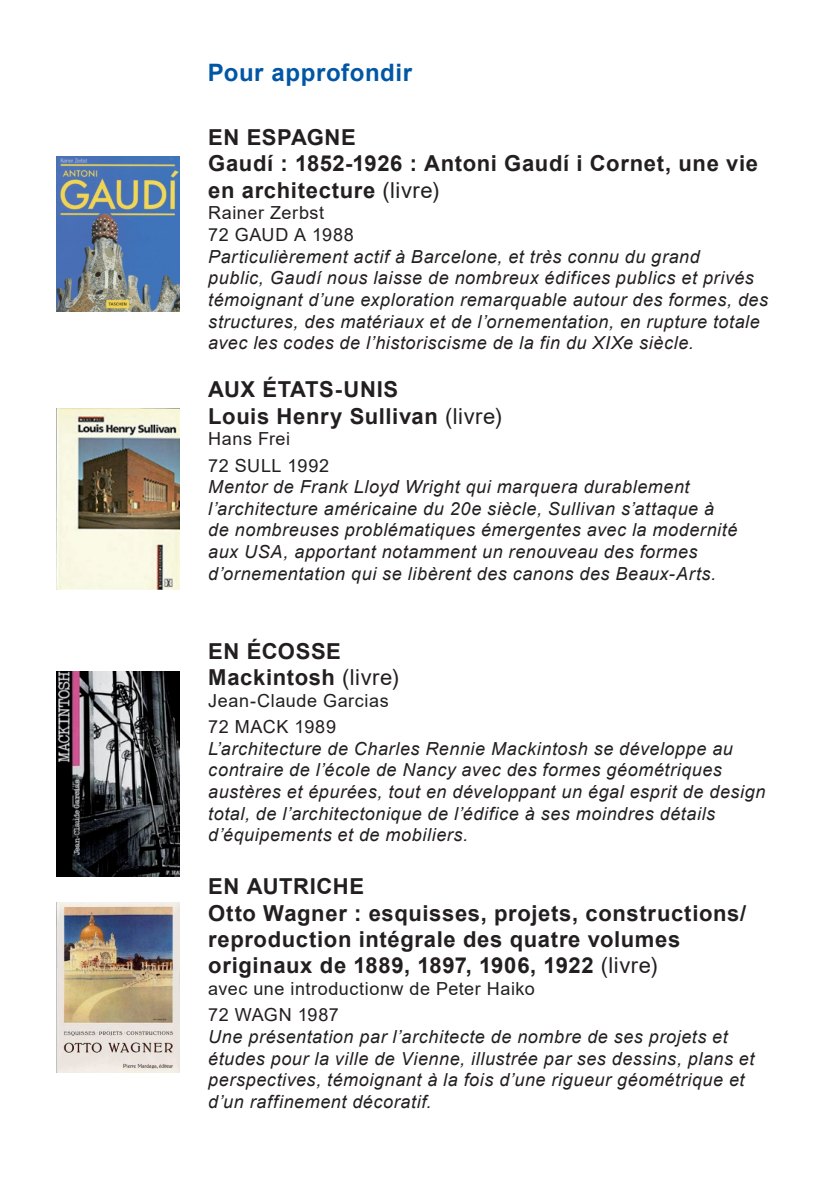
<style>
.page{position:relative;width:840px;height:1191px;background:#fff}
.page>*{position:absolute;margin:0;border:0;box-sizing:border-box;transform-origin:0 0}
.t1{font:700 24px "Arial";letter-spacing:.025em;color:#0157a5}
.t2{font:700 22px/26.4px "Arial";letter-spacing:.03em;color:#231f20}
.t3{font:italic 18px/21.6px "Arial";letter-spacing:.03em;color:#231f20}
.t4{font:18px/26.4px "Arial";letter-spacing:.03em;color:#231f20}
.s1{font-weight:400}
</style>
<div class="page">
<img style="left:57px;top:157px;width:122px;height:155px">
<img style="left:57px;top:409px;width:122px;height:180px">
<img style="left:57px;top:671px;width:122px;height:205px">
<img style="left:57px;top:903px;width:122px;height:169px">
<h1 class="t1" style="left:207px;top:56px;width:206px">Pour approfondir</h1>
<p class="t2" style="left:208px;top:124px;width:551px">EN ESPAGNE<br>Gaudí : 1852-1926 : Antoni Gaudí i Cornet, une vie en architecture <span class="s1">(livre)</span></p>
<p class="t4" style="left:208px;top:202px;width:147px;line-height:21.6px">Rainer Zerbst<br>72 GAUD A 1988</p>
<p class="t3" style="left:208px;top:246px;width:561px">Particulièrement actif à Barcelone, et très connu du grand<br>public, Gaudí nous laisse de nombreux édifices publics et privés témoignant d’une exploration remarquable autour des formes, des structures, des matériaux et de l’ornementation, en rupture totale avec les codes de l’historiscisme de la fin du XIXe siècle.</p>
<p class="t2" style="left:208px;top:376px;width:295px">AUX ÉTATS-UNIS<br>Louis Henry Sullivan <span class="s1">(livre)</span></p>
<p class="t4" style="left:208px;top:425px;width:122px">Hans Frei<br>72 SULL 1992</p>
<p class="t3" style="left:208px;top:476px;width:530px">Mentor de Frank Lloyd Wright qui marquera durablement l’architecture américaine du 20e siècle, Sullivan s’attaque à de nombreuses problématiques émergentes avec la modernité aux USA, apportant notamment un renouveau des formes d’ornementation qui se libèrent des canons des Beaux-Arts.</p>
<p class="t2" style="left:208px;top:638px;width:192px">EN ÉCOSSE<br>Mackintosh <span class="s1">(livre)</span></p>
<p class="t4" style="left:208px;top:687px;width:182px">Jean-Claude Garcias<br>72 MACK 1989</p>
<p class="t3" style="left:208px;top:738px;width:558px">L’architecture de Charles Rennie Mackintosh se développe au contraire de l’école de Nancy avec des formes géométriques austères et épurées, tout en développant un égal esprit de design total, de l’architectonique de l’édifice à ses moindres détails d’équipements et de mobiliers.</p>
<p class="t2" style="left:208px;top:873px;width:539px">EN AUTRICHE<br>Otto Wagner : esquisses, projets, constructions/ reproduction intégrale des quatre volumes originaux de 1889, 1897, 1906, 1922 <span class="s1">(livre)</span></p>
<p class="t4" style="left:208px;top:975px;width:328px">avec une introductionw de Peter Haiko<br>72 WAGN 1987</p>
<p class="t3" style="left:208px;top:1026px;width:547px">Une présentation par l’architecte de nombre de ses projets et études pour la ville de Vienne, illustrée par ses dessins, plans et perspectives, témoignant à la fois d’une rigueur géométrique et d’un raffinement décoratif.</p>
</div>
